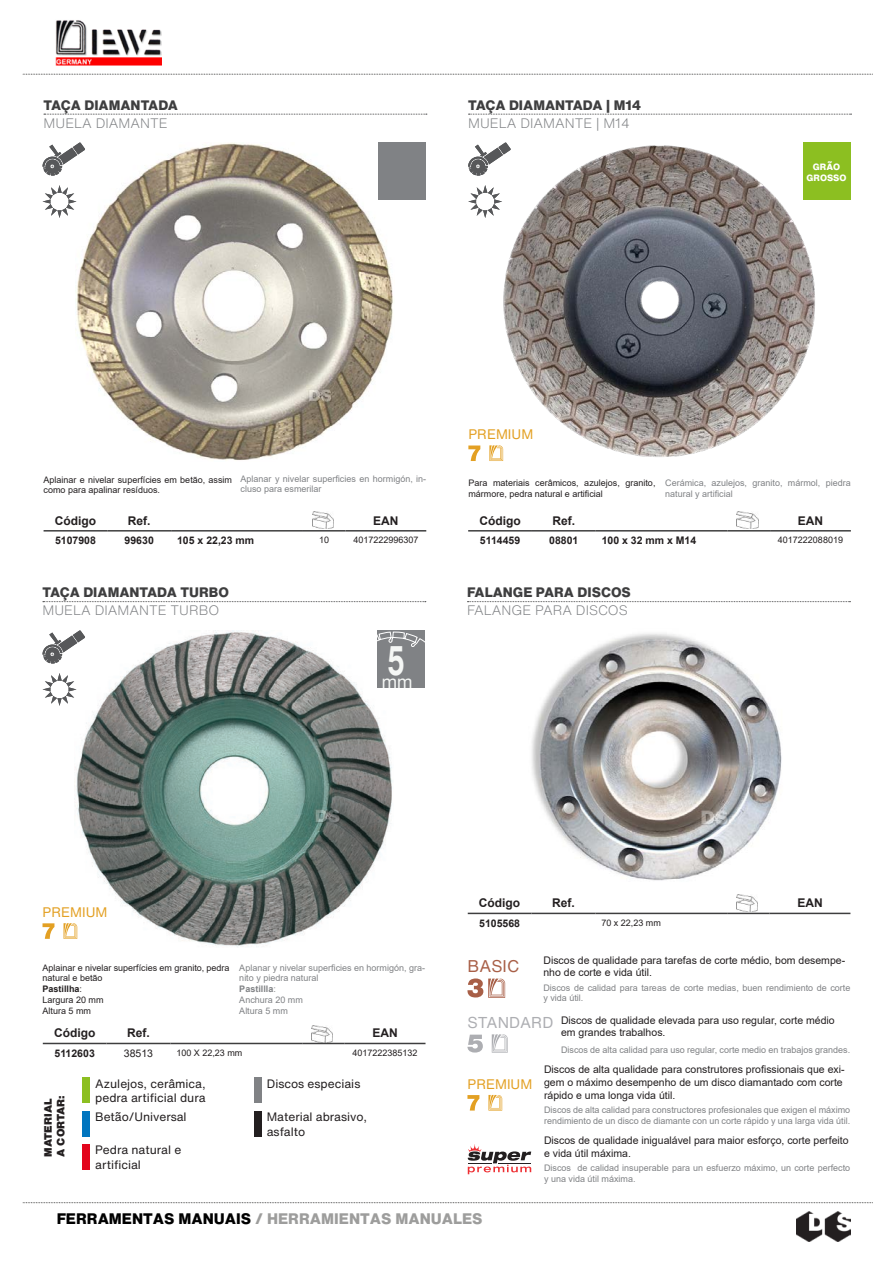
<style>
.page{position:relative;width:893px;height:1263px;background:#fff}
.page>*{position:absolute;margin:0;border:0;box-sizing:border-box;transform-origin:0 0}
.t1{font:700 40.5px "Helvetica Now Text";color:#f5f7f5;scale:.67 1}
.t2{font:18px "Helvetica Neue LT Std";color:#f5f7f5}
.t3{font:16.65px "Helvetica Now Text";color:#a85f47}
.t4{font:15.45px "Helvetica Now Text";color:#adaeb2}
.t5{font:800 15px "Helvetica Now Text";color:#9d9d9c}
.t6{font:13.65px "Helvetica Now Text";color:#e3a023}
.t7{font:800 13.5px "Helvetica Now Text";color:#3e3e3f}
.t8{font:300 13.5px "Helvetica Now Text";color:#808285}
.t9{font:12px/14.4px "Helvetica Now Text";color:#231f20}
.t10{font:700 12px "Arial";color:#231f20}
.t11{font:10.5px/12.6px "Arial";color:#231f20}
.t12{font:700 10.5px "Arial";color:#231f20}
.t13{font:900 10.5px "Helvetica Now Text";color:#231f20}
.t14{font:9px/10.8px "Arial";color:#808285}
.t15{font:9px/10.8px "Arial";color:#231f20}
.t16{font:700 9px "Arial";color:#231f20}
.t17{font:700 9px "Arial";color:#808285}
.t18{font:800 9px "Helvetica Now Text";letter-spacing:-.005em;color:#fff}
.s1{font-weight:400}
.s2{color:#000}
</style>
<div class="page">
<img style="left:55px;top:20px;width:107px;height:46px">
<svg style="left:23px;top:74px;width:850px;height:1px"></svg>
<img style="left:796px;top:1212px;width:54px;height:30px">
<svg style="left:23px;top:1202px;width:850px;height:1px"></svg>
<img style="left:75px;top:143px;width:318px;height:317px">
<img style="left:74px;top:630px;width:319px;height:317px">
<hr style="left:468px;top:913px;width:63px;height:1px;background:#3e3e3f">
<hr style="left:531px;top:913px;width:64px;height:1px;background:#3e3e3f">
<hr style="left:595px;top:913px;width:132px;height:1px;background:#3e3e3f">
<hr style="left:727px;top:913px;width:43px;height:1px;background:#3e3e3f">
<hr style="left:770px;top:913px;width:80px;height:1px;background:#3e3e3f">
<img style="left:736px;top:894px;width:22px;height:17px">
<img style="left:531px;top:633px;width:251px;height:248px">
<hr style="left:468px;top:530px;width:64px;height:1px;background:#3e3e3f">
<hr style="left:532px;top:530px;width:64px;height:1px;background:#3e3e3f">
<hr style="left:596px;top:530px;width:132px;height:1px;background:#3e3e3f">
<hr style="left:728px;top:530px;width:42px;height:1px;background:#3e3e3f">
<hr style="left:770px;top:530px;width:81px;height:1px;background:#3e3e3f">
<img style="left:737px;top:512px;width:21px;height:17px">
<hr style="left:43px;top:1043px;width:64px;height:1px;background:#3e3e3f">
<hr style="left:107px;top:1043px;width:63px;height:1px;background:#3e3e3f">
<hr style="left:170px;top:1043px;width:132px;height:1px;background:#3e3e3f">
<hr style="left:302px;top:1043px;width:43px;height:1px;background:#3e3e3f">
<hr style="left:345px;top:1043px;width:80px;height:1px;background:#3e3e3f">
<img style="left:312px;top:1026px;width:21px;height:17px">
<img style="left:503px;top:142px;width:316px;height:319px">
<svg style="left:489px;top:445px;width:14px;height:16px"></svg>
<svg style="left:468px;top:445px;width:12px;height:16px"></svg>
<svg style="left:488px;top:1095px;width:14px;height:15px"></svg>
<svg style="left:467px;top:1095px;width:12px;height:15px"></svg>
<svg style="left:64px;top:923px;width:13px;height:16px"></svg>
<svg style="left:43px;top:923px;width:11px;height:16px"></svg>
<svg style="left:43px;top:601px;width:383px;height:1px"></svg>
<hr style="left:44px;top:530px;width:63px;height:1px;background:#3e3e3f">
<hr style="left:107px;top:530px;width:64px;height:1px;background:#3e3e3f">
<hr style="left:171px;top:530px;width:132px;height:1px;background:#3e3e3f">
<hr style="left:303px;top:530px;width:42px;height:1px;background:#3e3e3f">
<hr style="left:345px;top:530px;width:81px;height:1px;background:#3e3e3f">
<img style="left:312px;top:512px;width:22px;height:17px">
<svg style="left:44px;top:114px;width:383px;height:1px"></svg>
<svg style="left:467px;top:601px;width:383px;height:1px"></svg>
<svg style="left:469px;top:114px;width:382px;height:1px"></svg>
<svg style="left:492px;top:1034px;width:16px;height:18px"></svg>
<svg style="left:467px;top:1035px;width:16px;height:17px"></svg>
<svg style="left:467px;top:978px;width:38px;height:20px"></svg>
<svg style="left:467px;top:1144px;width:64px;height:30px"></svg>
<div style="left:82px;top:1111px;width:8px;height:25px;background:#0075bf"></div>
<div style="left:254px;top:1111px;width:7px;height:25px;background:#231f20"></div>
<div style="left:254px;top:1077px;width:7px;height:26px;background:#808285"></div>
<div style="left:82px;top:1077px;width:8px;height:26px;background:#8cbf21"></div>
<div style="left:82px;top:1144px;width:8px;height:25px;background:#e3051c"></div>
<div style="left:378px;top:143px;width:48px;height:57px;background:#808285"></div>
<div style="left:803px;top:143px;width:47px;height:57px;background:#8cbf21"></div>
<div style="left:377px;top:630px;width:48px;height:57px;background:#808285"></div>
<svg style="left:377px;top:631px;width:48px;height:16px"></svg>
<svg style="left:43px;top:142px;width:42px;height:34px"></svg>
<svg style="left:43px;top:185px;width:34px;height:33px"></svg>
<svg style="left:468px;top:142px;width:43px;height:34px"></svg>
<svg style="left:468px;top:185px;width:34px;height:33px"></svg>
<svg style="left:43px;top:630px;width:42px;height:33px"></svg>
<svg style="left:43px;top:673px;width:34px;height:33px"></svg>
<p class="t7" style="left:44px;top:95px;width:136px">TAÇA DIAMANTADA</p>
<p class="t8" style="left:44px;top:113px;width:126px">MUELA DIAMANTE</p>
<p class="t7" style="left:468px;top:95px;width:175px">TAÇA DIAMANTADA | M14</p>
<p class="t8" style="left:468px;top:113px;width:163px">MUELA DIAMANTE | M14</p>
<p class="t18" style="left:813px;top:160px;width:29px">GRÃO</p>
<p class="t18" style="left:807px;top:171px;width:41px">GROSSO</p>
<h3 class="t6" style="left:468px;top:424px;width:66px">PREMIUM</h3>
<p class="t15" style="left:44px;top:474px;width:190px">Aplainar e nivelar superfícies em betão, assim como para apalinar resíduos.</p>
<p class="t14" style="left:241px;top:473px;width:187px">Aplanar y nivelar superficies en hormigón, in&shy;cluso para esmerilar</p>
<p class="t15" style="left:468px;top:477px;width:189px">Para materiais cerâmicos, azulejos, granito, mármore, pedra natural e artificial</p>
<p class="t14" style="left:665px;top:477px;width:187px">Cerámica, azulejos, granito, mármol, piedra natural y artificial</p>
<p class="t10" style="left:55px;top:512px;width:43px">Código</p>
<p class="t10" style="left:128px;top:512px;width:24px">Ref.</p>
<p class="t10" style="left:373px;top:512px;width:27px">EAN</p>
<p class="t12" style="left:55px;top:533px;width:42px">5107908</p>
<p class="t12" style="left:125px;top:533px;width:31px">99630</p>
<p class="t12" style="left:177px;top:533px;width:79px">105 x 22,23 mm</p>
<p class="t15" style="left:319px;top:535px;width:12px">10</p>
<p class="t15" style="left:353px;top:535px;width:67px">4017222996307</p>
<p class="t10" style="left:479px;top:512px;width:43px">Código</p>
<p class="t10" style="left:552px;top:512px;width:24px">Ref.</p>
<p class="t10" style="left:798px;top:512px;width:27px">EAN</p>
<p class="t12" style="left:480px;top:533px;width:42px">5114459</p>
<p class="t12" style="left:549px;top:533px;width:31px">08801</p>
<p class="t12" style="left:602px;top:533px;width:96px">100 x 32 mm x M14</p>
<p class="t15" style="left:778px;top:535px;width:67px">4017222088019</p>
<p class="t7" style="left:43px;top:582px;width:188px">TAÇA DIAMANTADA TURBO</p>
<p class="t8" style="left:43px;top:600px;width:178px">MUELA DIAMANTE TURBO</p>
<p class="t7" style="left:467px;top:582px;width:165px">FALANGE PARA DISCOS</p>
<p class="t8" style="left:467px;top:600px;width:162px">FALANGE PARA DISCOS</p>
<p class="t1" style="left:387px;top:630px;width:28px">5</p>
<p class="t2" style="left:382px;top:670px;width:32px">mm</p>
<h3 class="t6" style="left:43px;top:902px;width:66px">PREMIUM</h3>
<p class="t15" style="left:43px;top:962px;width:189px">Aplainar e nivelar superfícies em granito, pedra natural e betão</p>
<p class="t16" style="left:43px;top:983px;width:41px">Pastillha<span class="s1">:</span></p>
<p class="t15" style="left:43px;top:994px;width:63px">Largura 20 mm</p>
<p class="t15" style="left:43px;top:1005px;width:50px">Altura 5 mm</p>
<p class="t14" style="left:239px;top:962px;width:187px">Aplanar y nivelar superficies en hormigón, gra&shy;nito y piedra natural</p>
<p class="t17" style="left:239px;top:983px;width:38px">Pastillla<span class="s1">:</span></p>
<p class="t14" style="left:239px;top:994px;width:65px">Anchura 20 mm</p>
<p class="t14" style="left:239px;top:1005px;width:50px">Altura 5 mm</p>
<p class="t10" style="left:54px;top:1025px;width:43px">Código</p>
<p class="t10" style="left:127px;top:1025px;width:24px">Ref.</p>
<p class="t10" style="left:372px;top:1025px;width:27px">EAN</p>
<p class="t12" style="left:55px;top:1046px;width:42px">5112603</p>
<p class="t11" style="left:124px;top:1047px;width:31px">38513</p>
<p class="t15" style="left:176px;top:1047px;width:68px">100 X 22,23 mm</p>
<p class="t15" style="left:353px;top:1047px;width:67px">4017222385132</p>
<p class="t13" style="left:40px;top:1156px;width:59px;rotate:-90deg">MATERIAL</p>
<p class="t13" style="left:53px;top:1156px;width:63px;rotate:-90deg">A CORTAR:</p>
<p class="t9" style="left:95px;top:1076px;width:112px">Azulejos, cerâmica,</p>
<p class="t9" style="left:267px;top:1076px;width:95px">Discos especiais</p>
<p class="t9" style="left:95px;top:1091px;width:112px">pedra artificial dura</p>
<p class="t9" style="left:95px;top:1109px;width:93px">Betão/Universal</p>
<p class="t9" style="left:267px;top:1109px;width:102px">Material abrasivo, asfalto</p>
<p class="t9" style="left:95px;top:1142px;width:88px">Pedra natural e artificial</p>
<p class="t10" style="left:479px;top:895px;width:43px">Código</p>
<p class="t10" style="left:552px;top:895px;width:24px">Ref.</p>
<p class="t10" style="left:797px;top:895px;width:27px">EAN</p>
<p class="t12" style="left:479px;top:916px;width:42px">5105568</p>
<p class="t15" style="left:601px;top:917px;width:61px">70 x 22,23 mm</p>
<h3 class="t3" style="left:467px;top:953px;width:53px">BASIC</h3>
<p class="t11" style="left:543px;top:953px;width:303px">Discos de qualidade para tarefas de corte médio, bom desempe&shy;nho de corte e vida útil.</p>
<p class="t14" style="left:543px;top:982px;width:308px">Discos de calidad para tareas de corte medias, buen rendimiento de corte y vida útil.</p>
<h3 class="t4" style="left:467px;top:1011px;width:87px">STANDARD</h3>
<p class="t11" style="left:561px;top:1014px;width:275px">Discos de qualidade elevada para uso regular, corte médio em grandes trabalhos.</p>
<p class="t14" style="left:561px;top:1045px;width:291px">Discos de alta calidad para uso regular, corte medio en trabajos grandes.</p>
<h3 class="t6" style="left:467px;top:1074px;width:66px">PREMIUM</h3>
<p class="t11" style="left:544px;top:1063px;width:302px">Discos de alta qualidade para construtores profissionais que exi&shy;gem o máximo desempenho de um disco diamantado com corte rápido e uma longa vida útil.</p>
<p class="t14" style="left:544px;top:1105px;width:308px">Discos de alta calidad para constructores profesionales que exigen el máximo rendimiento de un disco de diamante con un corte rápido y una larga vida útil.</p>
<p class="t11" style="left:544px;top:1134px;width:306px">Discos de qualidade inigualável para maior esforço, corte perfeito e vida útil máxima.</p>
<p class="t14" style="left:544px;top:1162px;width:308px">Discos de calidad insuperable para un esfuerzo máximo, un corte perfecto y una vida útil máxima.</p>
<h3 class="t5" style="left:57px;top:1207px;width:427px"><span class="s2">FERRAMENTAS MANUAIS</span> / HERRAMIENTAS MANUALES</h3>
</div>
